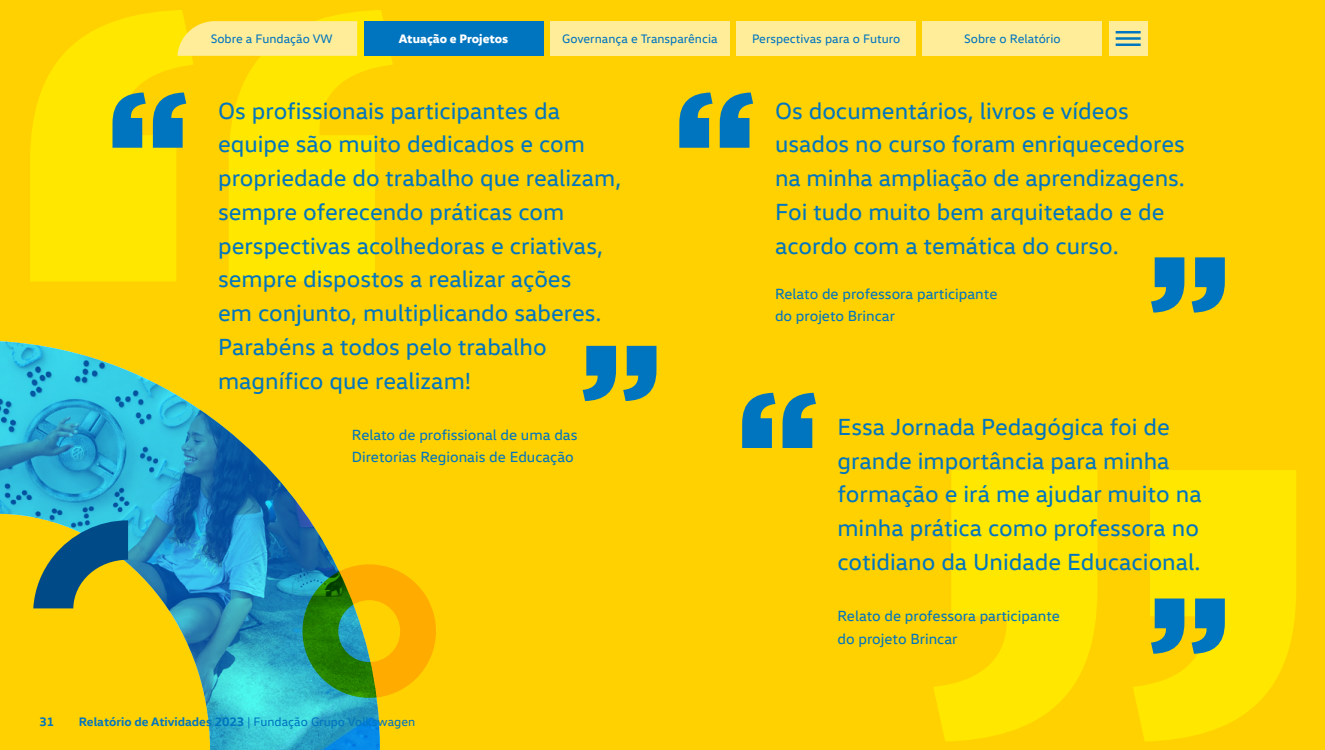
<style>
.page{position:relative;width:1325px;height:750px;background:#ffd100}
.page>*{position:absolute;margin:0;border:0;box-sizing:border-box;transform-origin:0 0}
.t1{font:900 750px "Gotham";color:#fff}
.t2{font:900 152.5px/300.2px "Gotham";color:#0075bf;text-align:center}
.t3{font:23.75px/33.8px "VW Head";color:#0075bf}
.t4{font:15px/22.5px "VW Head";color:#0075bf}
.t5{font:12.5px "VW Head";color:#0075bf}
.t6{font:700 12.5px "VW Head";color:#0075bf}
.t7{font:800 12.5px "VW Head";color:#fff}
.s1{font-weight:400}
</style>
<div class="page">
<svg style="left:0;top:341px;width:380px;height:409px"></svg>
<svg style="left:33px;top:520px;width:95px;height:88px"></svg>
<svg style="left:303px;top:564px;width:133px;height:134px"></svg>
<div style="left:736px;top:21px;width:180px;height:35px;background:#ffed99"></div>
<div style="left:550px;top:21px;width:180px;height:35px;background:#ffed99"></div>
<div style="left:364px;top:21px;width:179px;height:35px;background:#0075bf"></div>
<div style="left:923px;top:21px;width:179px;height:35px;background:#ffed99"></div>
<svg style="left:177px;top:21px;width:180px;height:35px;background:#ffeb90"></svg>
<div style="left:1109px;top:21px;width:39px;height:35px;background:#ffed99"></div>
<hr style="left:1116px;top:31px;width:25px;height:2px;background:#0075bf">
<hr style="left:1116px;top:37px;width:25px;height:3px;background:#0075bf">
<hr style="left:1116px;top:43px;width:25px;height:3px;background:#0075bf">
<h1 class="t1" style="left:0;top:-160px;width:412px">“</h1>
<p class="t5" style="left:211px;top:31px;width:124px">Sobre a Fundação VW</p>
<p class="t7" style="left:399px;top:30px;width:111px">Atuação e Projetos</p>
<p class="t5" style="left:562px;top:31px;width:157px">Governança e Transparência</p>
<p class="t5" style="left:752px;top:31px;width:150px">Perspectivas para o Futuro</p>
<p class="t5" style="left:964px;top:31px;width:98px">Sobre o Relatório</p>
<h2 class="t2" style="left:106px;top:-8px;width:85px">“</h2>
<h2 class="t2" style="left:673px;top:-8px;width:148px">“ “</h2>
<p class="t3" style="left:775px;top:93px;width:411px">Os documentários, livros e vídeos usados no curso foram enriquecedores na minha ampliação de aprendizagens.<br>Foi tudo muito bem arquitetado e de acordo com a temática do curso.</p>
<p class="t4" style="left:775px;top:282px;width:224px">Relato de professora participante do projeto Brincar</p>
<p class="t3" style="left:218px;top:93px;width:405px">Os profissionais participantes da equipe são muito dedicados e com propriedade do trabalho que realizam, sempre oferecendo práticas com perspectivas acolhedoras e criativas, sempre dispostos a realizar ações<br>em conjunto, multiplicando saberes.<br>Parabéns a todos pelo trabalho magnífico que realizam!</p>
<p class="t4" style="left:352px;top:423px;width:227px">Relato de profissional de uma das<br>Diretorias Regionais de Educação</p>
<h2 class="t2" style="left:1148px;top:156px;width:85px">”</h2>
<h2 class="t2" style="left:579px;top:245px;width:85px">”</h2>
<p class="t3" style="left:838px;top:409px;width:366px">Essa Jornada Pedagógica foi de grande importância para minha formação e irá me ajudar muito na minha prática como professora no cotidiano da Unidade Educacional.</p>
<h1 class="t1" style="left:916px;top:296px;width:412px">”</h1>
<h2 class="t2" style="left:1148px;top:497px;width:85px">”</h2>
<p class="t4" style="left:838px;top:604px;width:224px">Relato de professora participante</p>
<p class="t4" style="left:838px;top:627px;width:122px">do projeto Brincar</p>
<p class="t6" style="left:39px;top:713px;width:16px">31</p>
<p class="t6" style="left:79px;top:713px;width:338px">Relatório de Atividades 2023 <span class="s1">| Fundação Grupo Volkswagen</span></p>
</div>
